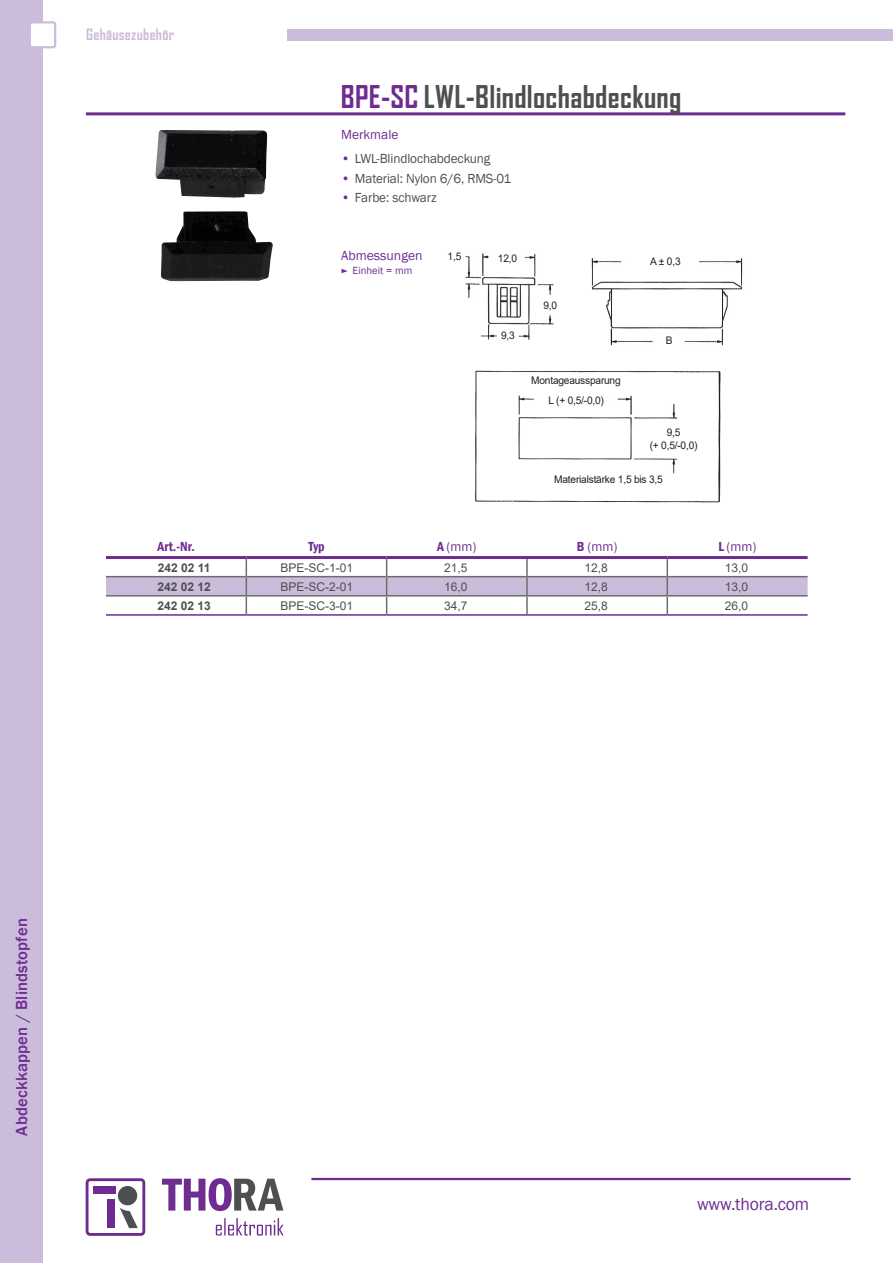
<style>
.page{position:relative;width:893px;height:1263px;background:#fff}
.page>*{position:absolute;margin:0;border:0;box-sizing:border-box;transform-origin:0 0}
.t1{font:700 30px "Agency FB";letter-spacing:.01em;color:#4e4f50}
.t2{font:18px "Franklin Gothic";letter-spacing:-.01em;color:#6e2c91}
.t3{font:500 16.5px "Franklin Gothic";letter-spacing:.01em;color:#6e2c91}
.t4{font:700 15px "Agency FB";letter-spacing:.02em;color:#ccbcdb}
.t5{font:13.65px "Franklin Gothic";color:#6e2c91}
.t6{font:13.5px "Franklin Gothic";letter-spacing:-.01em;color:#4e4f50}
.t7{font:13.5px "Franklin Gothic";color:#6e2c91}
.t8{font:600 condensed 13.5px "Franklin Gothic";color:#6e2c91}
.t9{font:12px "Arial";color:#4e4f50}
.t10{font:700 12px "Arial";color:#4e4f50}
.t11{font:10.65px "Franklin Gothic";color:#6e2c91}
.t12{font:10.5px/12.6px "Arial";letter-spacing:-.02em;color:#231f20;text-align:center}
.s1{color:#6e2c91}
.s2{font-weight:600;font-stretch:condensed}
</style>
<div class="page">
<div style="left:0;top:0;width:42px;height:1263px;background:#ccbcdb"></div>
<div style="left:30px;top:22px;width:25px;height:25px;background:#fff;border-radius:2px"></div>
<div style="left:29px;top:21px;width:27px;height:27px;border:2px solid #ccbcdb;border-radius:2px"></div>
<div style="left:287px;top:29px;width:606px;height:12px;background:#ccbcdb"></div>
<hr style="left:311px;top:1178px;width:539px;height:2px;background:#6e2c91">
<div style="left:86px;top:1178px;width:59px;height:58px;border:3px solid #6e2c91;border-radius:3px"></div>
<div style="left:118px;top:1186px;width:19px;height:19px;background:#4e4f50;border-radius:50%"></div>
<div style="left:107px;top:1199px;width:8px;height:29px;background:#6e2c91"></div>
<div style="left:93px;top:1186px;width:22px;height:8px;background:#6e2c91"></div>
<svg style="left:120px;top:1208px;width:18px;height:20px"></svg>
<svg style="left:216px;top:1218px;width:68px;height:18px"></svg>
<svg style="left:162px;top:1178px;width:121px;height:33px"></svg>
<hr style="left:86px;top:112px;width:759px;height:3px;background:#6e2c91">
<svg style="left:106px;top:559px;width:702px;height:55px"></svg>
<hr style="left:106px;top:556px;width:140px;height:3px;background:#6e2c91">
<hr style="left:246px;top:556px;width:141px;height:3px;background:#6e2c91">
<hr style="left:387px;top:556px;width:140px;height:3px;background:#6e2c91">
<hr style="left:527px;top:556px;width:140px;height:3px;background:#6e2c91">
<hr style="left:667px;top:556px;width:141px;height:3px;background:#6e2c91">
<hr style="left:106px;top:614px;width:140px;height:2px;background:#6e2c91">
<hr style="left:246px;top:614px;width:141px;height:2px;background:#6e2c91">
<hr style="left:387px;top:614px;width:140px;height:2px;background:#6e2c91">
<hr style="left:527px;top:614px;width:140px;height:2px;background:#6e2c91">
<hr style="left:667px;top:614px;width:141px;height:2px;background:#6e2c91">
<img style="left:155px;top:130px;width:112px;height:68px">
<img style="left:161px;top:211px;width:112px;height:70px">
<img style="left:591px;top:258px;width:152px;height:88px">
<div style="left:664px;top:336px;width:10px;height:10px;background:#fff"></div>
<div style="left:645px;top:257px;width:40px;height:9px;background:#fff"></div>
<img style="left:465px;top:253px;width:89px;height:87px">
<div style="left:497px;top:330px;width:22px;height:11px;background:#fff"></div>
<div style="left:495px;top:253px;width:25px;height:10px;background:#fff"></div>
<div style="left:541px;top:300px;width:18px;height:10px;background:#fff"></div>
<img style="left:475px;top:370px;width:246px;height:132px">
<div style="left:540px;top:395px;width:72px;height:10px;background:#fff"></div>
<svg style="left:341px;top:269px;width:7px;height:4px"></svg>
<h3 class="t4" style="left:86px;top:25px;width:90px">Gehäusezubehör</h3>
<h1 class="t1" style="left:341px;top:78px;width:342px"><span class="s1">BPE-SC</span> LWL-Blindlochabdeckung</h1>
<p class="t7" style="left:341px;top:126px;width:59px">Merkmale</p>
<p class="t6" style="left:341px;top:150px;width:151px"><span class="s1">•</span> LWL-Blindlochabdeckung</p>
<p class="t6" style="left:341px;top:170px;width:172px"><span class="s1">•</span> Material: Nylon 6/6, RMS-01</p>
<p class="t6" style="left:341px;top:189px;width:97px"><span class="s1">•</span> Farbe: schwarz</p>
<h3 class="t5" style="left:341px;top:247px;width:83px">Abmessungen</h3>
<p class="t11" style="left:353px;top:264px;width:61px">Einheit = mm</p>
<p class="t12" style="left:448px;top:250px;width:15px">1,5</p>
<p class="t12" style="left:498px;top:251px;width:21px">12,0</p>
<p class="t12" style="left:501px;top:329px;width:15px">9,3</p>
<p class="t12" style="left:543px;top:299px;width:15px">9,0</p>
<p class="t12" style="left:531px;top:373px;width:91px">Montageaussparung</p>
<p class="t12" style="left:548px;top:393px;width:57px">L (+ 0,5/-0,0)</p>
<p class="t12" style="left:650px;top:255px;width:32px">A ± 0,3</p>
<p class="t12" style="left:666px;top:334px;width:8px">B</p>
<p class="t12" style="left:650px;top:426px;width:49px">9,5<br>(+ 0,5/-0,0)</p>
<p class="t12" style="left:554px;top:472px;width:110px">Materialstärke 1,5 bis 3,5</p>
<p class="t8" style="left:157px;top:537px;width:39px">Art.-Nr.</p>
<p class="t8" style="left:308px;top:537px;width:18px">Typ</p>
<p class="t7" style="left:437px;top:538px;width:41px"><span class="s2">A</span> (mm)</p>
<p class="t7" style="left:577px;top:538px;width:42px"><span class="s2">B</span> (mm)</p>
<p class="t7" style="left:718px;top:538px;width:40px"><span class="s2">L</span> (mm)</p>
<p class="t10" style="left:158px;top:559px;width:54px">242 02 11</p>
<p class="t9" style="left:280px;top:559px;width:74px">BPE-SC-1-01</p>
<p class="t9" style="left:444px;top:559px;width:25px">21,5</p>
<p class="t9" style="left:584px;top:559px;width:25px">12,8</p>
<p class="t9" style="left:725px;top:559px;width:25px">13,0</p>
<p class="t10" style="left:158px;top:578px;width:55px">242 02 12</p>
<p class="t9" style="left:280px;top:578px;width:74px">BPE-SC-2-01</p>
<p class="t9" style="left:444px;top:578px;width:25px">16,0</p>
<p class="t9" style="left:584px;top:578px;width:25px">12,8</p>
<p class="t9" style="left:725px;top:578px;width:25px">13,0</p>
<p class="t10" style="left:158px;top:597px;width:55px">242 02 13</p>
<p class="t9" style="left:280px;top:597px;width:74px">BPE-SC-3-01</p>
<p class="t9" style="left:444px;top:597px;width:25px">34,7</p>
<p class="t9" style="left:584px;top:597px;width:25px">25,8</p>
<p class="t9" style="left:725px;top:597px;width:25px">26,0</p>
<h3 class="t3" style="left:11px;top:1136px;width:219px;rotate:-90deg">Abdeckkappen / Blindstopfen</h3>
<h2 class="t2" style="left:697px;top:1193px;width:114px">www.thora.com</h2>
</div>
